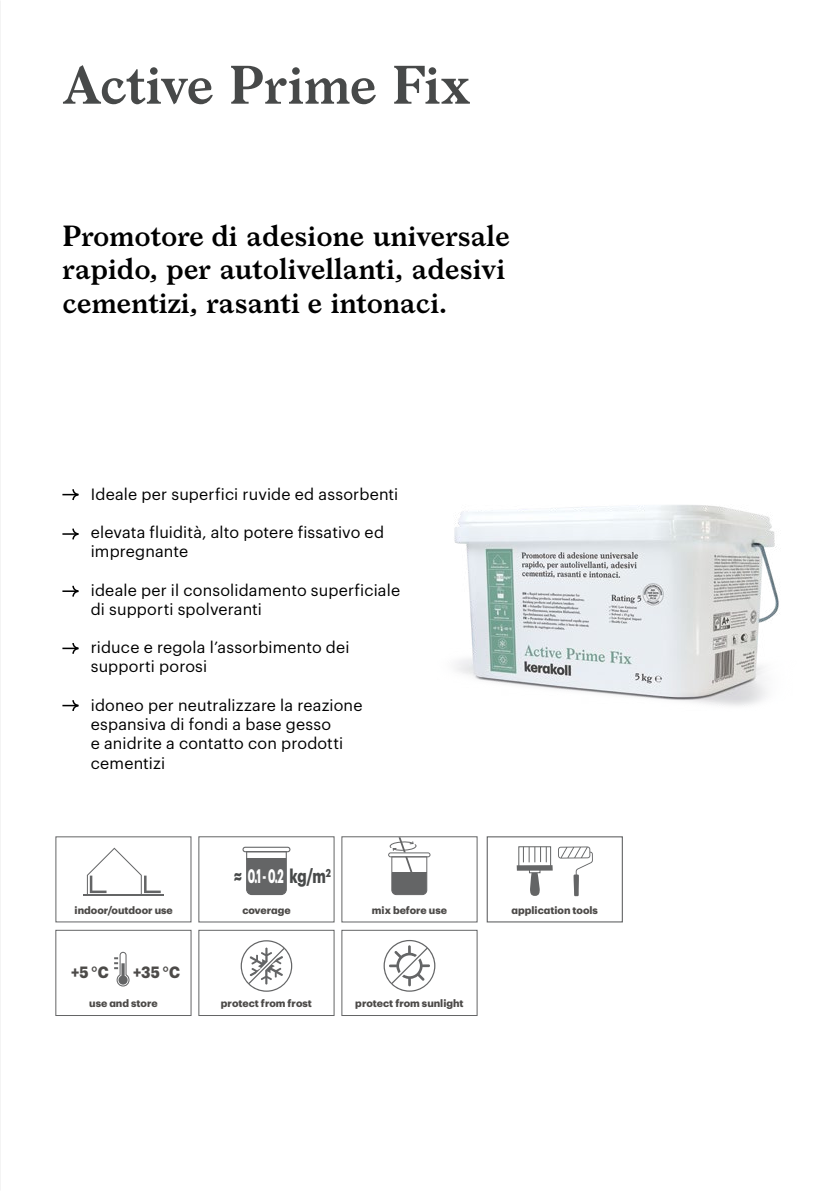
<style>
.page{position:relative;width:840px;height:1191px;background:#fff}
.page>*{position:absolute;margin:0;border:0;box-sizing:border-box;transform-origin:0 0}
.t1{font:600 52px "Larish Neue";letter-spacing:-.005em;color:#474949}
.t2{font:600 28px/33.6px "Larish Neue";color:#000}
.t3{font:700 19.2px "Graphik";color:#fff;scale:.53 1}
.t4{font:16px/19.2px "Graphik";letter-spacing:.01em;color:#000}
.t5{font:700 16px "Graphik";color:#4c4a48;scale:.9 1}
.t6{font:700 10.4px "Graphik";color:#4c4a48}
.s1{color:#474949}
</style>
<div class="page">
<img style="left:454px;top:505px;width:326px;height:201px">
<svg style="left:62px;top:489px;width:17px;height:12px"></svg>
<svg style="left:62px;top:528px;width:17px;height:12px"></svg>
<svg style="left:62px;top:585px;width:17px;height:12px"></svg>
<div style="left:55px;top:836px;width:136px;height:86px;border:1px solid #646566"></div>
<svg style="left:87px;top:847px;width:74px;height:48px"></svg>
<hr style="left:83px;top:895px;width:81px;height:1px;background:#646566">
<div style="left:198px;top:836px;width:136px;height:86px;border:1px solid #646566"></div>
<svg style="left:242px;top:846px;width:48px;height:6px"></svg>
<svg style="left:246px;top:851px;width:41px;height:44px;background:#78797a"></svg>
<hr style="left:246px;top:858px;width:40px;height:1px;background:#646566">
<svg style="left:388px;top:852px;width:42px;height:5px"></svg>
<svg style="left:390px;top:836px;width:37px;height:59px"></svg>
<div style="left:486px;top:836px;width:136px;height:86px;border:1px solid #646566"></div>
<svg style="left:558px;top:846px;width:34px;height:50px"></svg>
<svg style="left:529px;top:873px;width:10px;height:23px"></svg>
<hr style="left:529px;top:868px;width:10px;height:4px;background:#9a9a9b">
<div style="left:528px;top:868px;width:12px;height:5px;border:1px solid #646566"></div>
<div style="left:518px;top:846px;width:33px;height:22px;border:1px solid #646566"></div>
<svg style="left:522px;top:846px;width:24px;height:16px"></svg>
<div style="left:516px;top:865px;width:36px;height:5px;background:#646566"></div>
<div style="left:55px;top:929px;width:136px;height:87px;border:1px solid #646566"></div>
<svg style="left:114px;top:951px;width:16px;height:36px"></svg>
<div style="left:198px;top:929px;width:136px;height:87px;border:1px solid #646566"></div>
<svg style="left:240px;top:940px;width:52px;height:51px"></svg>
<div style="left:341px;top:929px;width:136px;height:87px;border:1px solid #646566"></div>
<svg style="left:383px;top:940px;width:52px;height:51px"></svg>
<svg style="left:62px;top:643px;width:17px;height:11px"></svg>
<img style="left:0;top:0;width:1px;height:1191px">
<svg style="left:62px;top:700px;width:17px;height:11px"></svg>
<h1 class="t1" style="left:62px;top:45px;width:409px">Active Prime Fix</h1>
<h2 class="t2" style="left:62px;top:216px;width:449px">Promotore di adesione universale rapido, per autolivellanti, adesivi cementizi, rasanti e intonaci.</h2>
<p class="t4" style="left:91px;top:483px;width:309px">Ideale per superfici ruvide ed assorbenti</p>
<p class="t4" style="left:91px;top:521px;width:294px">elevata fluidità, alto potere fissativo ed impregnante</p>
<p class="t4" style="left:91px;top:579px;width:310px">ideale per il consolidamento superficiale di supporti spolveranti</p>
<p class="t4" style="left:91px;top:636px;width:260px">riduce e regola l’assorbimento dei supporti porosi</p>
<p class="t4" style="left:91px;top:694px;width:273px">idoneo per neutralizzare la reazione espansiva di fondi a base gesso<br>e anidrite a contatto con prodotti cementizi</p>
<p class="t3" style="left:233px;top:861px;width:185px"><span class="s1">≈</span> 0.1 - 0.2 <span class="s1">kg/m</span><sup>2</sup></p>
<p class="t6" style="left:75px;top:902px;width:100px">indoor/outdoor use</p>
<p class="t6" style="left:242px;top:902px;width:50px">coverage</p>
<p class="t5" style="left:71px;top:960px;width:43px">+5 °C</p>
<p class="t5" style="left:133px;top:960px;width:54px">+35 °C</p>
<p class="t6" style="left:372px;top:902px;width:76px">mix before use</p>
<p class="t6" style="left:511px;top:902px;width:88px">application tools</p>
<p class="t6" style="left:89px;top:995px;width:70px">use and store</p>
<p class="t6" style="left:221px;top:995px;width:92px">protect from frost</p>
<p class="t6" style="left:355px;top:995px;width:110px">protect from sunlight</p>
</div>
